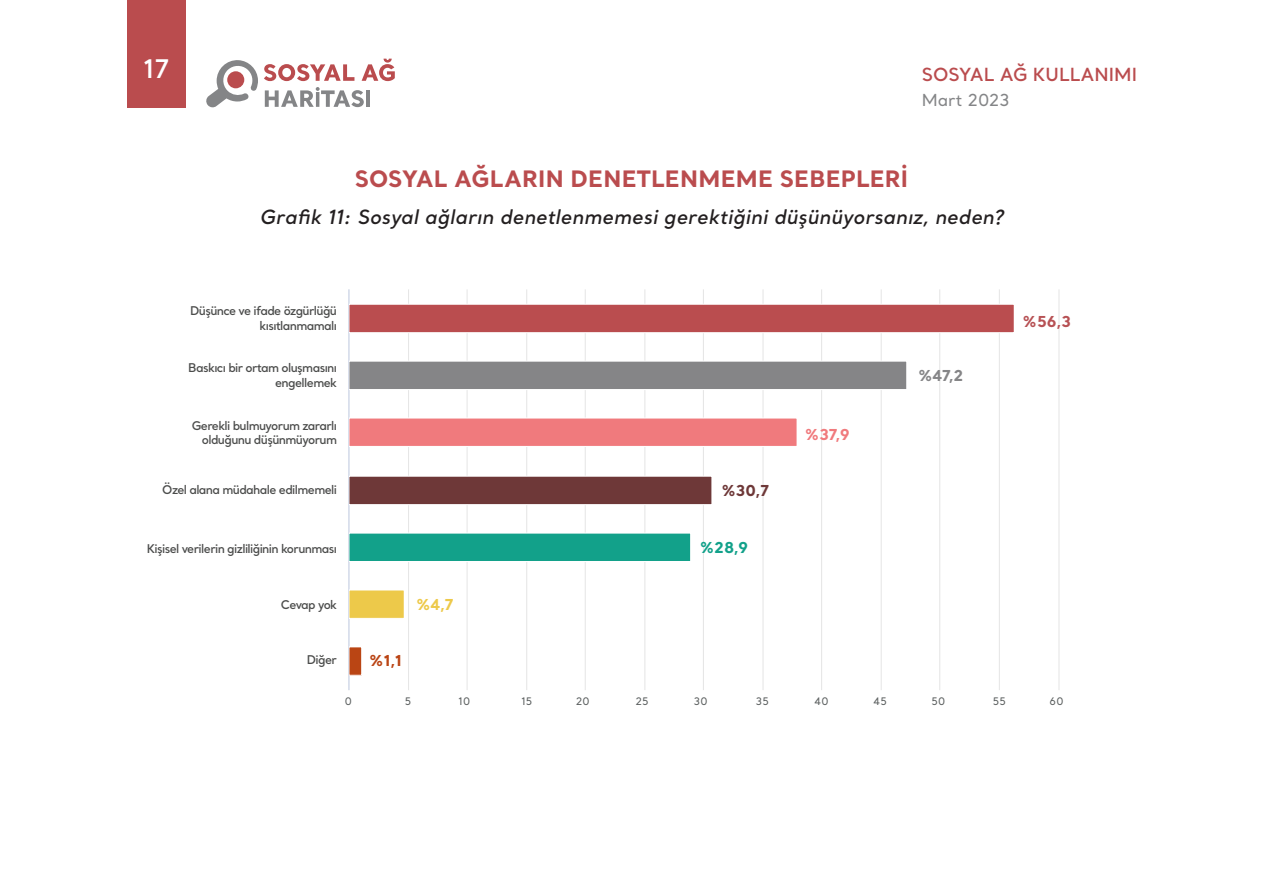
<style>
.page{position:relative;width:1263px;height:893px;background:#fff}
.page>*{position:absolute;margin:0;border:0;box-sizing:border-box;transform-origin:0 0}
.t1{font:600 25.5px "Santral";color:#fff}
.ANA_METIN{font:700 22.5px "Santral";letter-spacing:.01em;color:#ba4c4e}
.ANA_METIN-2{font:italic 600 19.5px "Santral";letter-spacing:.01em;color:#231f20}
.t2{font:600 18px "Santral";color:#ba4c4e}
.t3{font:500 16.5px "Santral";color:#848587}
.t4{font:700 15px "Santral";color:#b75154}
.t5{font:700 15px "Santral";color:#858587}
.t6{font:700 15px "Santral";color:#f07a7d}
.t7{font:700 15px "Santral";color:#6e3838}
.t8{font:700 15px "Santral";color:#12a18a}
.t9{font:700 15px "Santral";color:#edc94a}
.t10{font:700 15px "Santral";color:#ba4414}
.t11{font:600 12px "Santral";letter-spacing:-.05em;color:#4b4c4b}
.ANA_METIN-3{font:500 10.35px "Santral";letter-spacing:.02em;color:#5d6161}
</style>
<div class="page">
<svg style="left:206px;top:60px;width:52px;height:48px"></svg>
<svg style="left:264px;top:64px;width:90px;height:17px"></svg>
<svg style="left:362px;top:59px;width:33px;height:22px"></svg>
<svg style="left:265px;top:87px;width:99px;height:20px"></svg>
<hr style="left:366px;top:90px;width:4px;height:17px;background:#848587">
<div style="left:128px;top:0;width:58px;height:107px;background:#ba4c4e"></div>
<hr style="left:408px;top:289px;width:1px;height:401px;background:#e6e6e6">
<hr style="left:467px;top:289px;width:1px;height:401px;background:#e6e6e6">
<hr style="left:526px;top:289px;width:1px;height:401px;background:#e6e6e6">
<hr style="left:585px;top:289px;width:1px;height:401px;background:#e6e6e6">
<hr style="left:644px;top:289px;width:1px;height:401px;background:#e6e6e6">
<hr style="left:703px;top:289px;width:1px;height:401px;background:#e6e6e6">
<hr style="left:762px;top:289px;width:1px;height:401px;background:#e6e6e6">
<hr style="left:821px;top:289px;width:1px;height:401px;background:#e6e6e6">
<hr style="left:881px;top:289px;width:1px;height:401px;background:#e6e6e6">
<hr style="left:939px;top:289px;width:1px;height:401px;background:#e6e6e6">
<hr style="left:999px;top:289px;width:1px;height:401px;background:#e6e6e6">
<hr style="left:1058px;top:289px;width:1px;height:401px;background:#e6e6e6">
<hr style="left:348px;top:289px;width:1px;height:401px;background:#ccd6eb">
<svg style="left:349px;top:304px;width:665px;height:29px;background:#bd5759"></svg>
<svg style="left:349px;top:361px;width:558px;height:29px;background:#8c8c8d"></svg>
<svg style="left:349px;top:417px;width:448px;height:30px;background:#f18588"></svg>
<svg style="left:349px;top:476px;width:363px;height:29px;background:#764343"></svg>
<svg style="left:349px;top:532px;width:342px;height:30px;background:#27a994"></svg>
<svg style="left:349px;top:589px;width:55px;height:29px;background:#eecc56"></svg>
<svg style="left:349px;top:647px;width:13px;height:29px"></svg>
<h1 class="t1" style="left:143px;top:52px;width:28px">17</h1>
<h3 class="t2" style="left:922px;top:62px;width:217px">SOSYAL AĞ KULLANIMI</h3>
<h3 class="t3" style="left:922px;top:90px;width:89px">Mart 2023</h3>
<p class="ANA_METIN" style="left:355px;top:163px;width:555px">SOSYAL AĞLARIN DENETLENMEME SEBEPLERİ</p>
<p class="ANA_METIN-2" style="left:259px;top:204px;width:745px">Grafik 11: Sosyal ağların denetlenmemesi gerektiğini düşünüyorsanız, neden?</p>
<p class="t11" style="left:190px;top:303px;width:148px">Düşünce ve ifade özgürlüğü</p>
<p class="t11" style="left:260px;top:317px;width:79px">kısıtlanmamalı</p>
<p class="t11" style="left:188px;top:360px;width:150px">Baskıcı bir ortam oluşmasını</p>
<p class="t11" style="left:275px;top:374px;width:63px">engellemek</p>
<p class="t11" style="left:192px;top:417px;width:147px">Gerekli bulmuyorum zararlı</p>
<p class="t11" style="left:202px;top:432px;width:137px">olduğunu düşünmüyorum</p>
<p class="t11" style="left:162px;top:482px;width:176px">Özel alana müdahale edilmemeli</p>
<p class="t7" style="left:721px;top:481px;width:49px">%30,7</p>
<p class="t6" style="left:805px;top:424px;width:46px">%37,9</p>
<p class="t5" style="left:918px;top:365px;width:47px">%47,2</p>
<p class="t4" style="left:1022px;top:312px;width:50px">%56,3</p>
<p class="t11" style="left:147px;top:541px;width:192px">Kişisel verilerin gizliliğinin korunması</p>
<p class="t11" style="left:281px;top:597px;width:58px">Cevap yok</p>
<p class="t9" style="left:416px;top:594px;width:39px">%4,7</p>
<p class="t8" style="left:700px;top:538px;width:50px">%28,9</p>
<p class="t11" style="left:307px;top:651px;width:32px">Diğer</p>
<p class="t10" style="left:369px;top:650px;width:34px">%1,1</p>
<p class="ANA_METIN-3" style="left:345px;top:694px;width:9px">0</p>
<p class="ANA_METIN-3" style="left:405px;top:694px;width:8px">5</p>
<p class="ANA_METIN-3" style="left:459px;top:694px;width:13px">10</p>
<p class="ANA_METIN-3" style="left:521px;top:694px;width:13px">15</p>
<p class="ANA_METIN-3" style="left:576px;top:694px;width:15px">20</p>
<p class="ANA_METIN-3" style="left:635px;top:694px;width:15px">25</p>
<p class="ANA_METIN-3" style="left:694px;top:694px;width:15px">30</p>
<p class="ANA_METIN-3" style="left:756px;top:694px;width:15px">35</p>
<p class="ANA_METIN-3" style="left:814px;top:694px;width:15px">40</p>
<p class="ANA_METIN-3" style="left:873px;top:694px;width:15px">45</p>
<p class="ANA_METIN-3" style="left:931px;top:694px;width:15px">50</p>
<p class="ANA_METIN-3" style="left:993px;top:694px;width:15px">55</p>
<p class="ANA_METIN-3" style="left:1049px;top:694px;width:15px">60</p>
</div>
